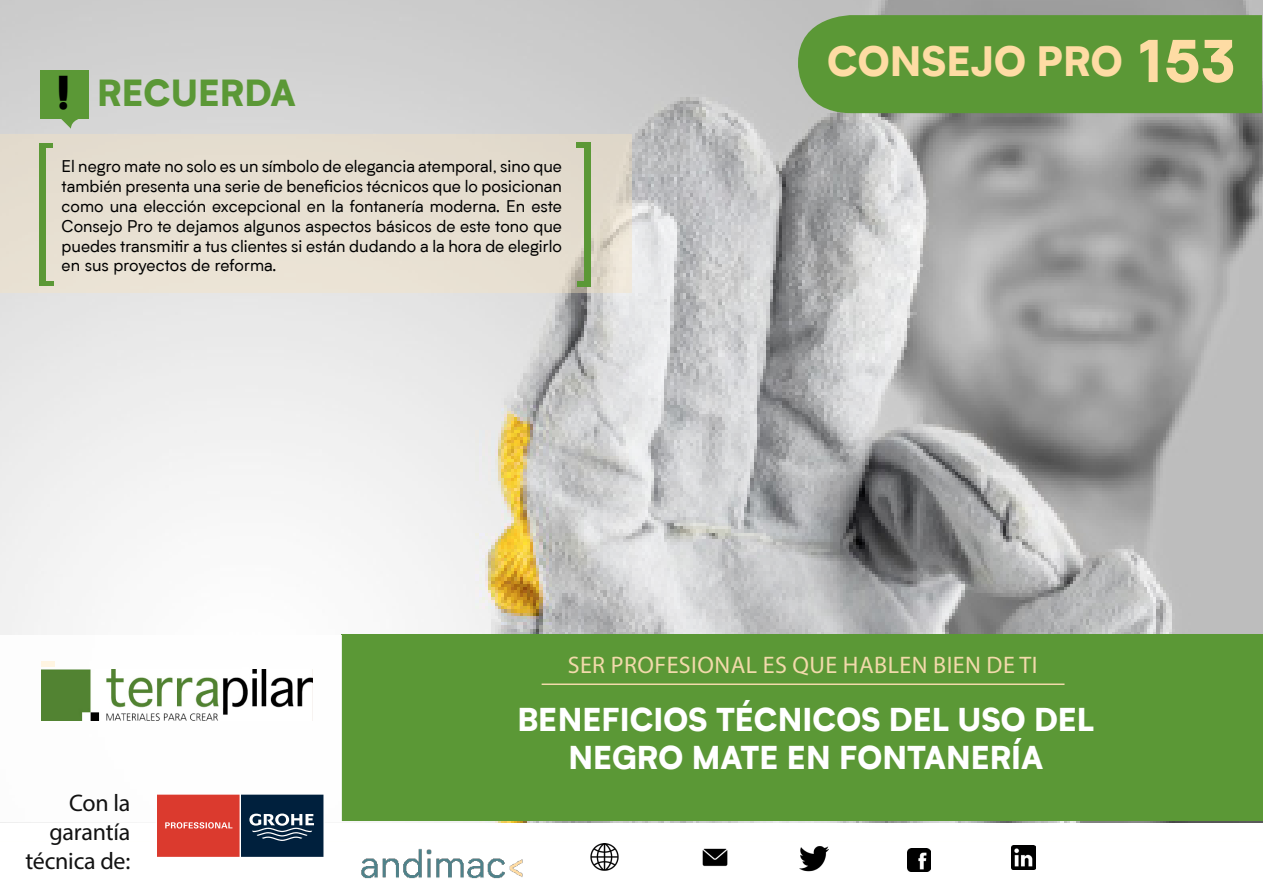
<style>
.page{position:relative;width:1263px;height:893px;background:#fff}
.page>*{position:absolute;margin:0;border:0;box-sizing:border-box;transform-origin:0 0}
.t1{font:900 40.5px "Biotif";color:#fedca4}
.t2{font:900 36px "Biotif";color:#5b9836}
.t3{font:900 31.5px/37.8px "Biotif";color:#fff;text-align:center}
.t4{font:24px "Myriad Pro";letter-spacing:.02em;color:#f2daab}
.t5{font:24px/28.8px "Myriad Pro";letter-spacing:-.01em;color:#121212;text-align:right}
.t6{font:16.5px/19.8px "Biotif";color:#000;text-align:justify}
.s1{font-size:45px;color:#000}
.s2{font-size:57px}
</style>
<div class="page">
<img style="left:0;top:0;width:1263px;height:822px">
<div style="left:341px;top:635px;width:922px;height:186px;background:#5b9836"></div>
<hr style="left:542px;top:683px;width:522px;height:2px;background:#f2daab">
<div style="left:0;top:134px;width:631px;height:158px;background:#e6ded0"></div>
<div style="left:584px;top:143px;width:7px;height:142px;background:#5b9836"></div>
<div style="left:577px;top:281px;width:13px;height:5px;background:#5b9836"></div>
<div style="left:576px;top:143px;width:13px;height:5px;background:#5b9836"></div>
<div style="left:40px;top:70px;width:49px;height:49px;background:#5b9836"></div>
<svg style="left:60px;top:119px;width:22px;height:10px"></svg>
<img style="left:590px;top:843px;width:29px;height:28px">
<img style="left:702px;top:848px;width:26px;height:19px">
<img style="left:799px;top:846px;width:30px;height:26px">
<img style="left:907px;top:848px;width:23px;height:23px">
<img style="left:1011px;top:845px;width:25px;height:25px">
<div style="left:0;top:636px;width:341px;height:186px;background:#fff"></div>
<div style="left:40px;top:145px;width:6px;height:140px;background:#5b9836"></div>
<div style="left:39px;top:143px;width:14px;height:5px;background:#5b9836"></div>
<div style="left:40px;top:281px;width:13px;height:5px;background:#5b9836"></div>
<img style="left:361px;top:848px;width:162px;height:31px">
<div style="left:798px;top:15px;width:464px;height:98px;background:#5b9836"></div>
<svg style="left:157px;top:794px;width:167px;height:63px;background:#7f4148"></svg>
<img style="left:41px;top:669px;width:272px;height:51px">
<h2 class="t2" style="left:56px;top:65px;width:241px"><span class="s1">!</span> RECUERDA</h2>
<p class="t6" style="left:62px;top:156px;width:502px">El negro mate no solo es un símbolo de elegancia atemporal, sino que también presenta una serie de beneficios técnicos que lo posicionan como una elección excepcional en la fontanería moderna. En este Consejo Pro te dejamos algunos aspectos básicos de este tono que puedes transmitir a tus clientes si están dudando a la hora de elegirlo en sus proyectos de reforma.</p>
<h1 class="t1" style="left:827px;top:30px;width:410px">CONSEJO PRO <span class="s2">153</span></h1>
<h3 class="t4" style="left:568px;top:650px;width:471px">SER PROFESIONAL ES QUE HABLEN BIEN DE TI</h3>
<h3 class="t5" style="left:25px;top:788px;width:107px">Con la garantía técnica de:</h3>
<h3 class="t3" style="left:517px;top:698px;width:578px">BENEFICIOS TÉCNICOS DEL USO DEL<br>NEGRO MATE EN FONTANERÍA</h3>
</div>
